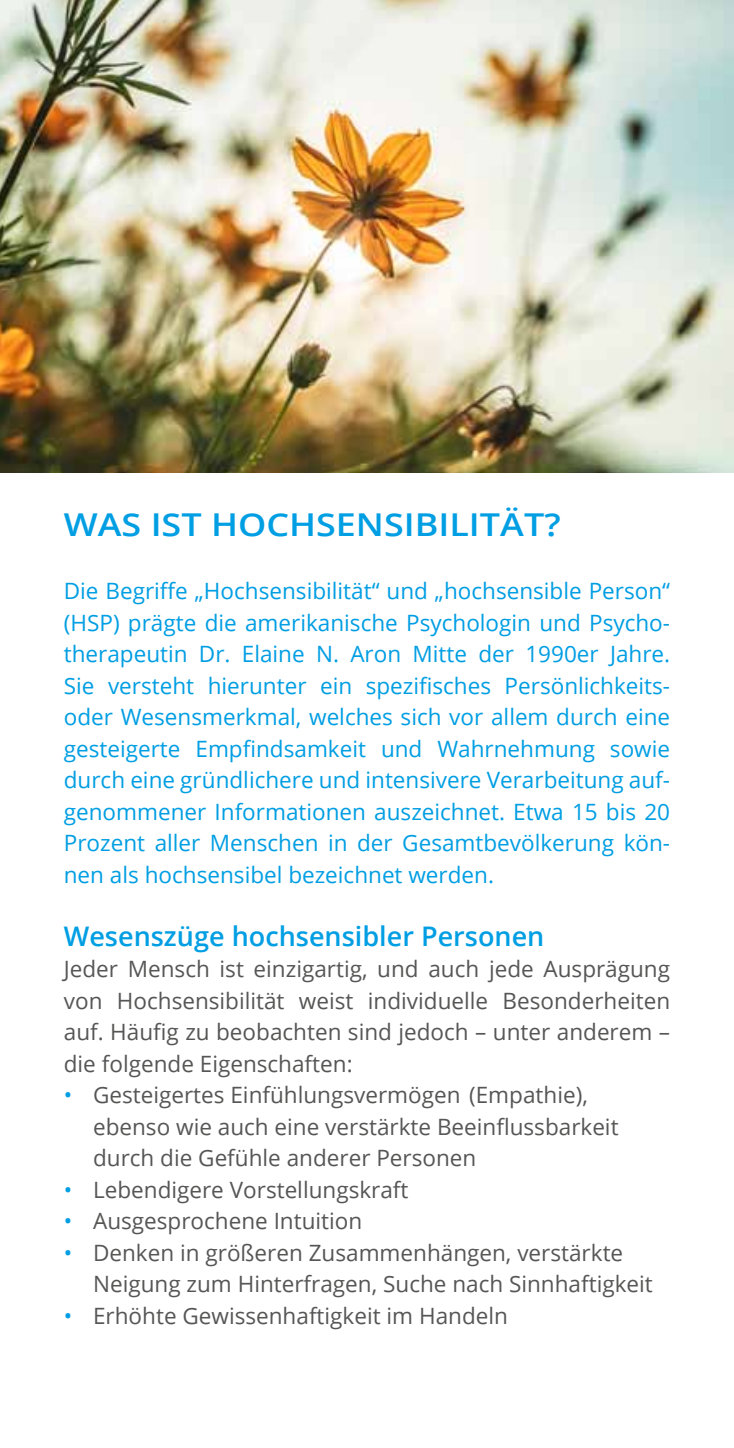
<style>
.page{position:relative;width:734px;height:1448px;background:#fff}
.page>*{position:absolute;margin:0;border:0;box-sizing:border-box;transform-origin:0 0}
.t1{font:600 31.5px "Open Sans";color:#009ee3;scale:1.14 1}
.t2{font:600 27px "Open Sans";color:#009ee3}
.t3{font:22.5px/31.5px "Open Sans";color:#009ee3;text-align:justify}
.t4{font:22.5px/31.5px "Open Sans";color:#565655}
.s1{color:#009ee3}
</style>
<div class="page">
<img style="left:0;top:0;width:733px;height:472px">
<h1 class="t1" style="left:64px;top:503px;width:437px">Was ist Hochsensibilität?</h1>
<p class="t3" style="left:64px;top:575px;width:607px">Die Begriffe „Hochsensibilität“ und „hochsensible Person“ (HSP) prägte die amerikanische Psychologin und Psycho&shy;therapeutin Dr. Elaine N. Aron Mitte der 1990er Jahre.<br>Sie versteht hierunter ein spezifisches Persönlichkeits&shy;oder Wesensmerkmal, welches sich vor allem durch eine gesteigerte Empfindsamkeit und Wahrnehmung sowie durch eine gründlichere und intensivere Verarbeitung auf&shy;genommener Informationen auszeichnet. Etwa 15 bis 20<br>Prozent aller Menschen in der Gesamtbevölkerung kön&shy;nen als hochsensibel bezeichnet werden.</p>
<p class="t2" style="left:64px;top:917px;width:482px">Wesenszüge hochsensibler Personen</p>
<p class="t4" style="left:64px;top:953px;width:607px;text-align:justify">Jeder Mensch ist einzigartig, und auch jede Ausprägung von Hochsensibilität weist individuelle Besonderheiten auf. Häufig zu beobachten sind jedoch – unter anderem – die folgende Eigenschaften:</p>
<p class="t4" style="left:93px;top:1079px;width:527px;text-indent:-29px"><span class="s1">•</span> Gesteigertes Einfühlungsvermögen (Empathie), ebenso wie auch eine verstärkte Beeinflussbarkeit durch die Gefühle anderer Personen</p>
<p class="t4" style="left:64px;top:1173px;width:346px"><span class="s1">•</span> Lebendigere Vorstellungskraft</p>
<p class="t4" style="left:64px;top:1205px;width:300px"><span class="s1">•</span> Ausgesprochene Intuition</p>
<p class="t4" style="left:93px;top:1236px;width:561px;text-indent:-29px"><span class="s1">•</span> Denken in größeren Zusammenhängen, verstärkte<br>Neigung zum Hinterfragen, Suche nach Sinnhaftigkeit</p>
<p class="t4" style="left:64px;top:1299px;width:445px"><span class="s1">•</span> Erhöhte Gewissenhaftigkeit im Handeln</p>
</div>
